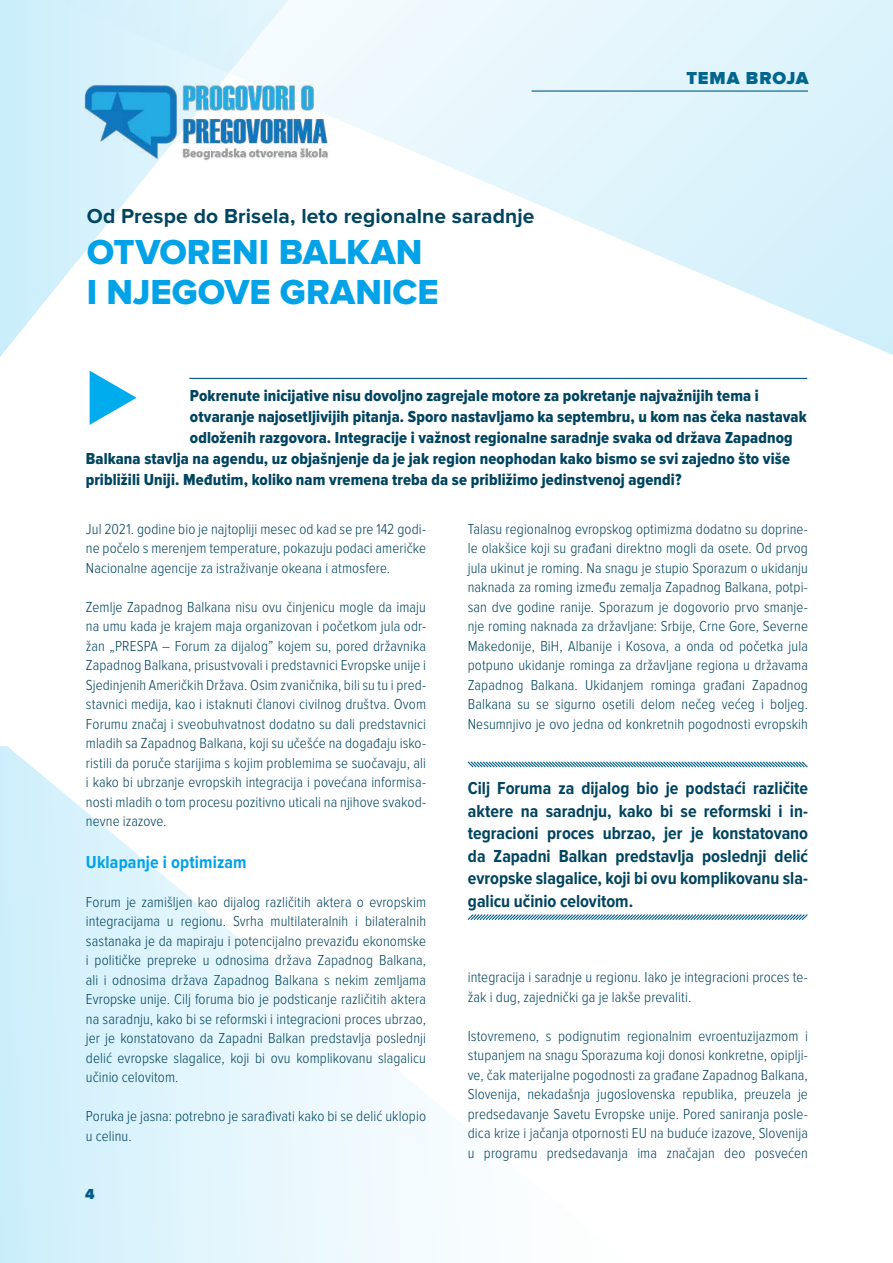
<style>
.page{position:relative;width:893px;height:1263px;background:#fff}
.page>*{position:absolute;margin:0;border:0;box-sizing:border-box;transform-origin:0 0}
.t1{font:900 87.9px "Proxima Nova";color:#00aced}
.t2{font:36px/40.5px "Proxima Nova Extrabld";color:#01a2e8}
.t3{font:700 21px "Proxima Nova";letter-spacing:.005em;color:#00445f}
.t4{font:700 18px/22.5px "Proxima Nova Cond";color:#00445f;text-align:justify}
.t5{font:700 18px "Proxima Nova Cond";letter-spacing:.01em;color:#01a2e8}
.t6{font:900 18px "Proxima Nova";letter-spacing:.04em;color:#00668e}
.t7{font:16.5px "Proxima Nova Cond Extrabld";letter-spacing:.005em;color:#00445f}
.t8{font:300 15px/19.5px "Proxima Nova Cond";letter-spacing:.005em;color:#00445f;text-align:justify}
.t9{font:900 15px "Proxima Nova";color:#005c86}
</style>
<div class="page">
<svg style="left:189px;top:0;width:704px;height:379px"></svg>
<svg style="left:0;top:0;width:288px;height:357px"></svg>
<svg style="left:0;top:746px;width:435px;height:517px"></svg>
<hr style="left:531px;top:90px;width:277px;height:2px;background:#005c86">
<svg style="left:467px;top:761px;width:341px;height:7px"></svg>
<svg style="left:467px;top:914px;width:341px;height:6px;background:#8bb5c7"></svg>
<hr style="left:189px;top:378px;width:618px;height:1px;background:#005c86">
<img style="left:66px;top:61px;width:283px;height:119px">
<h3 class="t3" style="left:87px;top:204px;width:449px">Od Prespe do Brisela, leto regionalne saradnje</h3>
<h2 class="t2" style="left:87px;top:232px;width:353px">OTVORENI BALKAN<br>I NJEGOVE GRANICE</h2>
<p class="t6" style="left:687px;top:68px;width:124px">TEMA BROJA</p>
<h1 class="t1" style="left:85px;top:343px;width:53px">⊲</h1>
<p class="t7" style="left:190px;top:387px;width:570px">Pokrenute inicijative nisu dovoljno zagrejale motore za pokretanje najvažnijih tema i</p>
<p class="t7" style="left:190px;top:408px;width:618px">otvaranje najosetljivijih pitanja. Sporo nastavljamo ka septembru, u kom nas čeka nastavak</p>
<p class="t7" style="left:190px;top:429px;width:604px">odloženih razgovora. Integracije i važnost regionalne saradnje svaka od država Zapadnog</p>
<p class="t7" style="left:86px;top:450px;width:706px">Balkana stavlja na agendu, uz objašnjenje da je jak region neophodan kako bismo se svi zajedno što više</p>
<p class="t7" style="left:86px;top:471px;width:597px">približili Uniji. Međutim, koliko nam vremena treba da se približimo jedinstvenoj agendi?</p>
<p class="t8" style="left:86px;top:519px;width:342px">Jul 2021. godine bio je najtopliji mesec od kad se pre 142 godi&shy;ne počelo s merenjem temperature, pokazuju podaci američke Nacionalne agencije za istraživanje okeana i atmosfere.</p>
<p class="t8" style="left:86px;top:597px;width:342px">Zemlje Zapadnog Balkana nisu ovu činjenicu mogle da imaju na umu kada je krajem maja organizovan i početkom jula odr&shy;žan „PRESPA – Forum za dijalog” kojem su, pored državnika Zapadnog Balkana, prisustvovali i predstavnici Evropske unije i Sjedinjenih Američkih Država. Osim zvaničnika, bili su tu i pred&shy;stavnici medija, kao i istaknuti članovi civilnog društva. Ovom Forumu značaj i sveobuhvatnost dodatno su dali predstavnici mladih sa Zapadnog Balkana, koji su učešće na događaju isko&shy;ristili da poruče starijima s kojim problemima se suočavaju, ali i kako bi ubrzanje evropskih integracija i povećana informisa&shy;nosti mladih o tom procesu pozitivno uticali na njihove svakod&shy;nevne izazove.</p>
<p class="t5" style="left:86px;top:851px;width:162px">Uklapanje i optimizam</p>
<p class="t8" style="left:86px;top:892px;width:342px">Forum je zamišljen kao dijalog različitih aktera o evropskim integracijama u regionu. Svrha multilateralnih i bilateralnih sastanaka je da mapiraju i potencijalno prevaziđu ekonomske i političke prepreke u odnosima država Zapadnog Balkana, ali i odnosima država Zapadnog Balkana s nekim zemljama Evropske unije. Cilj foruma bio je podsticanje različitih aktera na saradnju, kako bi se reformski i integracioni proces ubrzao, jer je konstatovano da Zapadni Balkan predstavlja poslednji delić evropske slagalice, koji bi ovu komplikovanu slagalicu učinio celovitom.</p>
<p class="t8" style="left:86px;top:1106px;width:342px">Poruka je jasna: potrebno je sarađivati kako bi se delić uklopio u celinu.</p>
<p class="t9" style="left:85px;top:1186px;width:11px">4</p>
<p class="t8" style="left:468px;top:519px;width:342px">Talasu regionalnog evropskog optimizma dodatno su doprine&shy;le olakšice koji su građani direktno mogli da osete. Od prvog jula ukinut je roming. Na snagu je stupio Sporazum o ukidanju naknada za roming između zemalja Zapadnog Balkana, potpi&shy;san dve godine ranije. Sporazum je dogovorio prvo smanje&shy;nje roming naknada za državljane: Srbije, Crne Gore, Severne Makedonije, BiH, Albanije i Kosova, a onda od početka jula potpuno ukidanje rominga za državljane regiona u državama Zapadnog Balkana. Ukidanjem rominga građani Zapadnog Balkana su se sigurno osetili delom nečeg većeg i boljeg.<br>Nesumnjivo je ovo jedna od konkretnih pogodnosti evropskih</p>
<p class="t4" style="left:468px;top:778px;width:342px">Cilj Foruma za dijalog bio je podstaći različite aktere na saradnju, kako bi se reformski i in&shy;tegracioni proces ubrzao, jer je konstatovano da Zapadni Balkan predstavlja poslednji delić evropske slagalice, koji bi ovu komplikovanu sla&shy;galicu učinio celovitom.</p>
<p class="t8" style="left:468px;top:968px;width:342px">integracija i saradnje u regionu. Iako je integracioni proces te&shy;žak i dug, zajednički ga je lakše prevaliti.</p>
<p class="t8" style="left:468px;top:1026px;width:342px">Istovremeno, s podignutim regionalnim evroentuzijazmom i stupanjem na snagu Sporazuma koji donosi konkretne, opiplji&shy;ve, čak materijalne pogodnosti za građane Zapadnog Balkana, Slovenija, nekadašnja jugoslovenska republika, preuzela je predsedavanje Savetu Evropske unije. Pored saniranja posle&shy;dica krize i jačanja otpornosti EU na buduće izazove, Slovenija u programu predsedavanja ima značajan deo posvećen</p>
</div>
